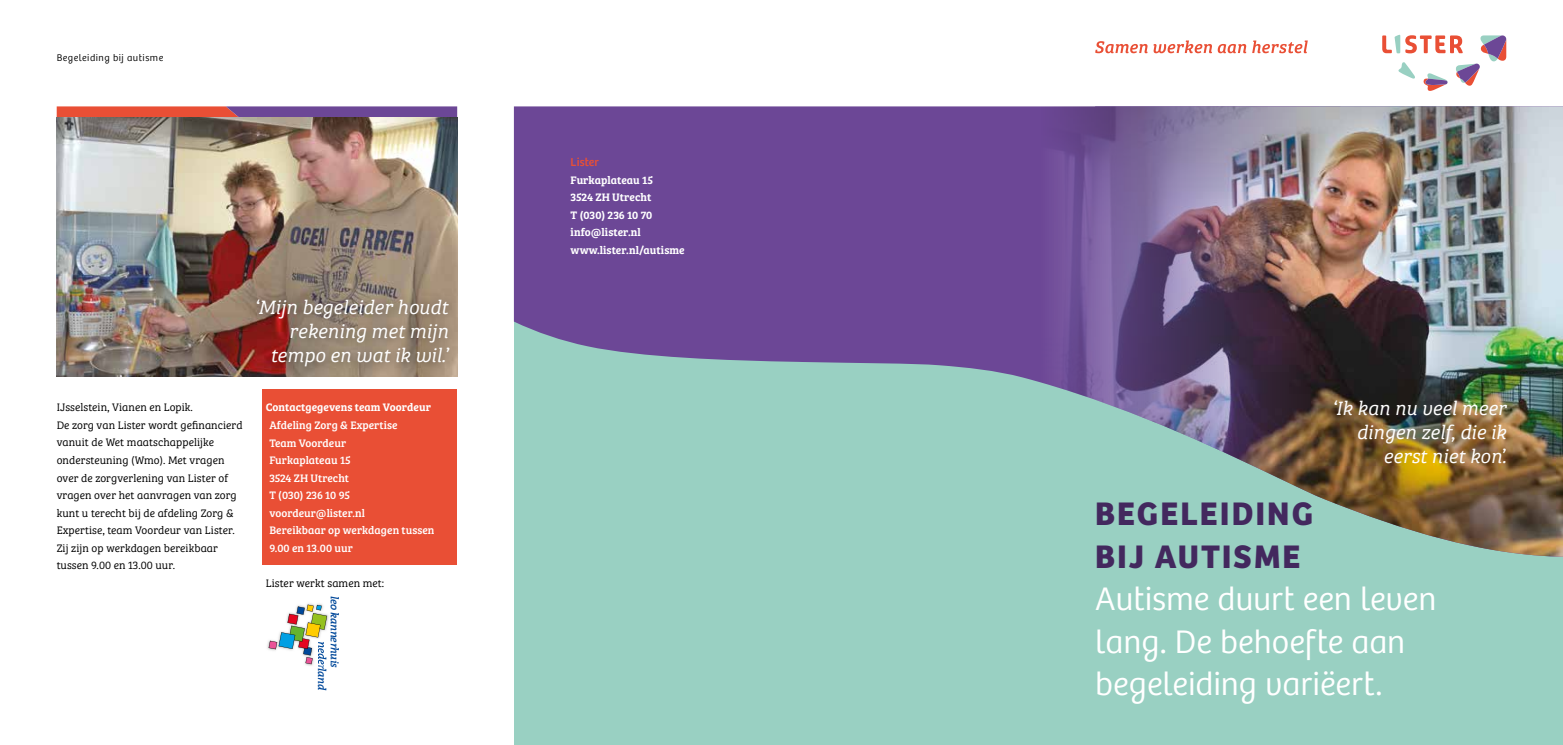
<style>
.page{position:relative;width:1563px;height:745px;background:#fff}
.page>*{position:absolute;margin:0;border:0;box-sizing:border-box;transform-origin:0 0}
.t1{font:300 33.75px/42.5px "Bree";color:#fff}
.t2{font:700 33.75px/42.5px "Bree";letter-spacing:.06em;color:#43285e}
.t3{font:italic 20px/23.8px "Bree Serif Lt";color:#fff;text-align:right}
.t4{font:11.88px "Bree";letter-spacing:.01em;color:#e94f35}
.t5{font:italic 600 11.38px/12.6px "The Serif";letter-spacing:-.035em;color:#00489a}
.t6{font:11.25px/17.5px "Bree Serif Lt";letter-spacing:.005em;color:#000}
.t7{font:11.25px/17.5px "Bree Serif";letter-spacing:.005em;color:#fff}
.t8{font:11.25px/17.5px "Bree Serif Sb";letter-spacing:.005em;color:#fff}
.t9{font:300 10px "Bree";letter-spacing:.05em;color:#000}
</style>
<div class="page">
<svg style="left:57px;top:106px;width:400px;height:11px;background:#a65171"></svg>
<div style="left:514px;top:277px;width:1049px;height:467px;background:#99d0c2"></div>
<svg style="left:514px;top:106px;width:1049px;height:451px;fill:#6c4796"></svg>
<svg style="left:1095px;top:41px;width:151px;height:12px"></svg>
<svg style="left:1252px;top:41px;width:55px;height:12px"></svg>
<svg style="left:1382px;top:35px;width:124px;height:56px"></svg>
<img style="left:1038px;top:106px;width:525px;height:450px">
<div style="left:262px;top:389px;width:195px;height:175px;background:#e94f35"></div>
<img style="left:57px;top:117px;width:400px;height:259px">
<div style="left:246px;top:290px;width:214px;height:87px;background:#000;opacity:.5"></div>
<img style="left:267px;top:603px;width:62px;height:63px">
<img style="left:318px;top:663px;width:8px;height:3px">
<svg style="left:269px;top:604px;width:58px;height:59px"></svg>
<p class="t9" style="left:57px;top:52px;width:108px">Begeleiding bij autisme</p>
<h2 class="t3" style="left:254px;top:294px;width:195px">‘Mijn begeleider houdt rekening met mijn tempo en wat ik wil.’</h2>
<p class="t6" style="left:57px;top:398px;width:187px">IJsselstein, Vianen en Lopik.<br>De zorg van Lister wordt gefinancierd vanuit de Wet maatschappelijke ondersteuning (Wmo). Met vragen over de zorgverlening van Lister of vragen over het aanvragen van zorg kunt u terecht bij de afdeling Zorg &amp; Expertise, team Voordeur van Lister.<br>Zij zijn op werkdagen bereikbaar tussen 9.00 en 13.00 uur.</p>
<p class="t8" style="left:266px;top:398px;width:167px">Contactgegevens team Voordeur</p>
<p class="t7" style="left:269px;top:415px;width:167px">Afdeling Zorg &amp; Expertise<br>Team Voordeur<br>Furkaplateau 15<br>3524 ZH Utrecht<br>T (030) 236 10 95 voordeur@lister.nl<br>Bereikbaar op werkdagen tussen<br>9.00 en 13.00 uur</p>
<p class="t6" style="left:266px;top:573px;width:120px">Lister werkt samen met:</p>
<p class="t5" style="left:341px;top:640px;width:51px;text-indent:-45px;rotate:90deg">leo kannerhuis nederland</p>
<p class="t4" style="left:570px;top:155px;width:30px">Lister</p>
<p class="t8" style="left:570px;top:170px;width:116px">Furkaplateau 15<br>3524 ZH Utrecht<br>T (030) 236 10 70 info@lister.nl www.lister.nl/autisme</p>
<h2 class="t3" style="left:1332px;top:395px;width:176px">‘Ik kan nu veel meer dingen zelf, die ik eerst niet kon’.</h2>
<h1 class="t2" style="left:1095px;top:492px;width:220px">BEGELEIDING<br>BIJ AUTISME</h1>
<h1 class="t1" style="left:1095px;top:578px;width:343px">Autisme duurt een leven lang. De behoefte aan begeleiding variëert.</h1>
</div>
